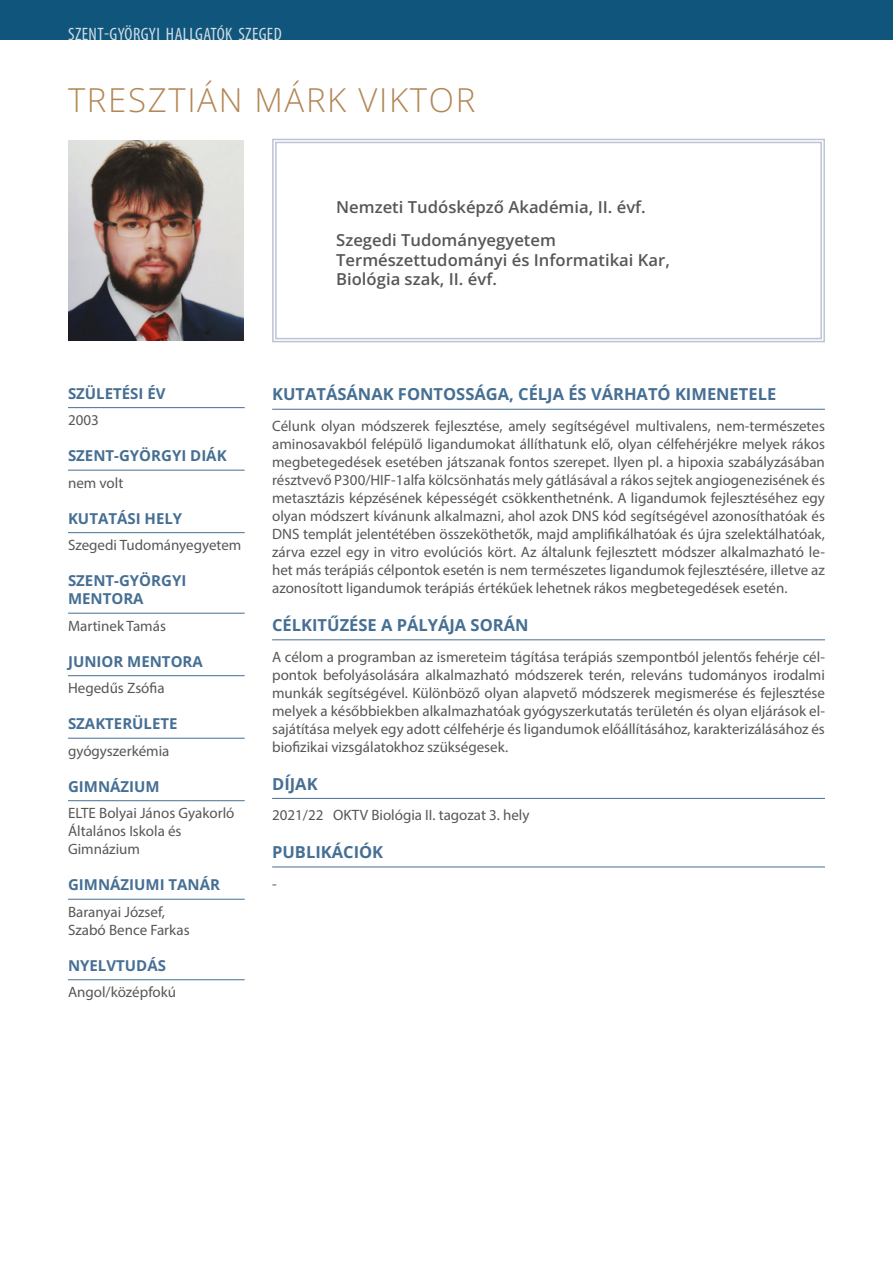
<style>
.page{position:relative;width:893px;height:1263px;background:#fff}
.page>*{position:absolute;margin:0;border:0;box-sizing:border-box;transform-origin:0 0}
.t1{font:33px "Open Sans";letter-spacing:.05em;color:#b28755}
.t2{font:condensed 18px "Myriad Pro";letter-spacing:.02em;color:#fff}
.t3{font:600 16.5px/32.5px "Open Sans";color:#575756}
.t4{font:700 16.5px "Open Sans";color:#466f94}
.t5{font:15px/18px "Myriad Pro";color:#575756}
.t6{font:700 15px/18px "Open Sans";color:#466f94}
</style>
<div class="page">
<div style="left:0;top:0;width:893px;height:40px;background:#10557b"></div>
<svg style="left:272px;top:138px;width:553px;height:205px"></svg>
<div style="left:275px;top:142px;width:547px;height:197px;border:1px solid #bdc3d3"></div>
<hr style="left:68px;top:407px;width:177px;height:1px;background:#466f94">
<hr style="left:68px;top:470px;width:177px;height:1px;background:#466f94">
<hr style="left:68px;top:532px;width:177px;height:1px;background:#466f94">
<hr style="left:68px;top:613px;width:177px;height:1px;background:#466f94">
<hr style="left:68px;top:675px;width:177px;height:1px;background:#466f94">
<hr style="left:68px;top:738px;width:177px;height:1px;background:#466f94">
<hr style="left:68px;top:800px;width:177px;height:1px;background:#466f94">
<hr style="left:68px;top:899px;width:177px;height:1px;background:#466f94">
<hr style="left:68px;top:979px;width:177px;height:1px;background:#466f94">
<img style="left:68px;top:141px;width:176px;height:199px">
<hr style="left:272px;top:409px;width:553px;height:1px;background:#466f94">
<hr style="left:272px;top:639px;width:553px;height:1px;background:#466f94">
<hr style="left:272px;top:798px;width:553px;height:1px;background:#466f94">
<hr style="left:272px;top:866px;width:553px;height:1px;background:#466f94">
<p class="t2" style="left:68px;top:23px;width:215px">SZENT-GYÖRGYI HALLGATÓK SZEGED</p>
<h1 class="t1" style="left:68px;top:77px;width:409px">TRESZTIÁN MÁRK VIKTOR</h1>
<p class="t3" style="left:336px;top:191px;width:311px">Nemzeti Tudósképző Akadémia, II. évf.<br>Szegedi Tudományegyetem</p>
<p class="t3" style="left:336px;top:249px;width:335px;line-height:19.8px">Természettudományi és Informatikai Kar,<br>Biológia szak, II. évf.</p>
<p class="t6" style="left:68px;top:384px;width:99px">SZÜLETÉSI ÉV</p>
<p class="t5" style="left:68px;top:411px;width:32px">2003</p>
<p class="t6" style="left:68px;top:446px;width:160px">SZENT-GYÖRGYI DIÁK</p>
<p class="t5" style="left:68px;top:473px;width:57px">nem volt</p>
<p class="t6" style="left:68px;top:509px;width:116px">KUTATÁSI HELY</p>
<p class="t5" style="left:68px;top:536px;width:175px">Szegedi Tudományegyetem</p>
<p class="t6" style="left:68px;top:571px;width:120px">SZENT-GYÖRGYI<br>MENTORA</p>
<p class="t5" style="left:68px;top:616px;width:99px">Martinek Tamás</p>
<p class="t6" style="left:68px;top:652px;width:136px">JUNIOR MENTORA</p>
<p class="t5" style="left:68px;top:679px;width:98px">Hegedűs Zsófia</p>
<p class="t6" style="left:68px;top:714px;width:111px">SZAKTERÜLETE</p>
<p class="t5" style="left:68px;top:741px;width:103px">gyógyszerkémia</p>
<p class="t6" style="left:68px;top:777px;width:93px">GIMNÁZIUM</p>
<p class="t5" style="left:68px;top:804px;width:168px">ELTE Bolyai János Gyakorló<br>Általános Iskola és<br>Gimnázium</p>
<p class="t6" style="left:68px;top:875px;width:153px">GIMNÁZIUMI TANÁR</p>
<p class="t5" style="left:68px;top:902px;width:123px">Baranyai József,<br>Szabó Bence Farkas</p>
<p class="t6" style="left:68px;top:956px;width:99px">NYELVTUDÁS</p>
<p class="t5" style="left:68px;top:983px;width:110px">Angol/középfokú</p>
<p class="t4" style="left:272px;top:383px;width:506px">KUTATÁSÁNAK FONTOSSÁGA, CÉLJA ÉS VÁRHATÓ KIMENETELE</p>
<p class="t5" style="left:272px;top:417px;width:554px;text-align:justify">Célunk olyan módszerek fejlesztése, amely segítségével multivalens, nem-természetes aminosavakból felépülő ligandumokat állíthatunk elő, olyan célfehérjékre melyek rákos megbetegedések esetében játszanak fontos szerepet. Ilyen pl. a hipoxia szabályzásában résztvevő P300/HIF-1alfa kölcsönhatás mely gátlásával a rákos sejtek angiogenezisének és metasztázis képzésének képességét csökkenthetnénk. A ligandumok fejlesztéséhez egy olyan módszert kívánunk alkalmazni, ahol azok DNS kód segítségével azonosíthatóak és DNS templát jelentétében összeköthetők, majd amplifikálhatóak és újra szelektálhatóak, zárva ezzel egy in vitro evolúciós kört. Az általunk fejlesztett módszer alkalmazható le&shy;het más terápiás célpontok esetén is nem természetes ligandumok fejlesztésére, illetve az azonosított ligandumok terápiás értékűek lehetnek rákos megbetegedések esetén.</p>
<p class="t4" style="left:272px;top:614px;width:258px">CÉLKITŰZÉSE A PÁLYÁJA SORÁN</p>
<p class="t5" style="left:272px;top:647px;width:554px;text-align:justify">A célom a programban az ismereteim tágítása terápiás szempontból jelentős fehérje cél&shy;pontok befolyásolására alkalmazható módszerek terén, releváns tudományos irodalmi munkák segítségével. Különböző olyan alapvető módszerek megismerése és fejlesztése melyek a későbbiekben alkalmazhatóak gyógyszerkutatás területén és olyan eljárások el&shy;sajátítása melyek egy adott célfehérje és ligandumok előállításához, karakterizálásához és biofizikai vizsgálatokhoz szükségesek.</p>
<p class="t4" style="left:272px;top:772px;width:47px">DÍJAK</p>
<p class="t5" style="left:272px;top:806px;width:259px">2021/22 OKTV Biológia II. tagozat 3. hely</p>
<p class="t4" style="left:272px;top:841px;width:113px">PUBLIKÁCIÓK</p>
<p class="t5" style="left:272px;top:874px;width:6px">-</p>
</div>
